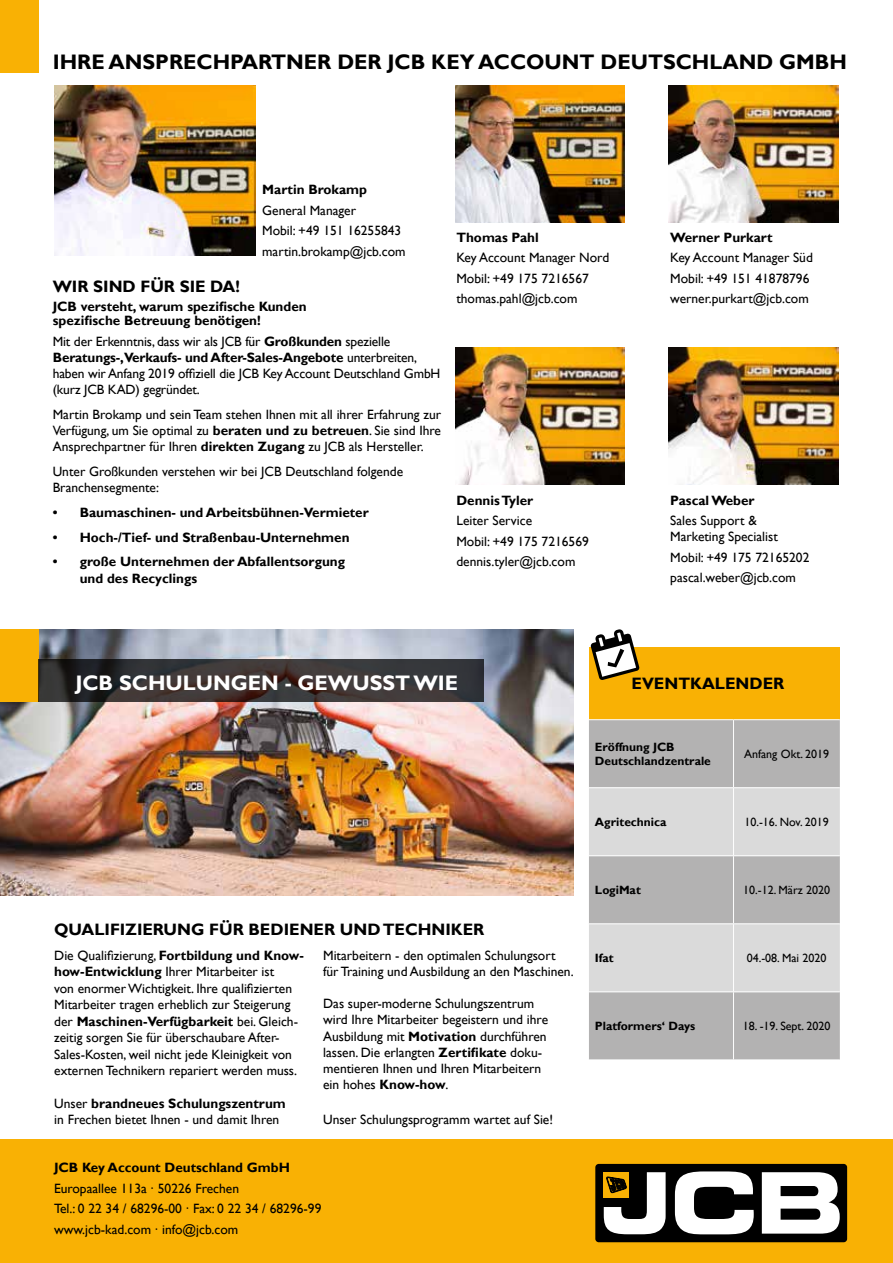
<style>
.page{position:relative;width:893px;height:1263px;background:#fff}
.page>*{position:absolute;margin:0;border:0;box-sizing:border-box;transform-origin:0 0}
.t1{font:700 21px "Gill Sans";color:#000}
.t2{font:700 21px "Gill Sans";color:#fff}
.t3{font:700 16.5px "Gill Sans";color:#000}
.t4{font:13.5px/16.2px "Gill Sans";color:#000}
.t5{font:700 13.5px/13.8px "Gill Sans";color:#000}
.t6{font:12px "Gill Sans";color:#000}
.t7{font:700 12px/14.4px "Gill Sans";color:#000}
.s1{font-weight:700}
</style>
<div class="page">
<div style="left:0;top:1140px;width:893px;height:123px;background:#f9b104"></div>
<div style="left:595px;top:1164px;width:252px;height:78px;background:#000;border-radius:3px"></div>
<svg style="left:675px;top:1171px;width:79px;height:63px"></svg>
<svg style="left:762px;top:1172px;width:78px;height:61px"></svg>
<svg style="left:604px;top:1172px;width:62px;height:62px"></svg>
<img style="left:54px;top:85px;width:202px;height:170px">
<div style="left:0;top:0;width:38px;height:72px;background:#f9b104"></div>
<img style="left:669px;top:85px;width:170px;height:137px">
<img style="left:669px;top:347px;width:170px;height:138px">
<img style="left:455px;top:85px;width:170px;height:137px">
<img style="left:455px;top:347px;width:170px;height:138px">
<img style="left:0;top:629px;width:573px;height:266px">
<div style="left:0;top:629px;width:38px;height:73px;background:#f9b104"></div>
<div style="left:589px;top:647px;width:251px;height:73px;background:#f9b104"></div>
<div style="left:589px;top:720px;width:251px;height:339px;background:#b3b2b2"></div>
<svg style="left:589px;top:788px;width:251px;height:203px;background:#cdcccc"></svg>
<hr style="left:589px;top:719px;width:144px;height:1px;background:#fff">
<hr style="left:733px;top:719px;width:107px;height:1px;background:#fff">
<hr style="left:733px;top:720px;width:1px;height:67px;background:#fff">
<hr style="left:589px;top:787px;width:144px;height:1px;background:#fff">
<hr style="left:733px;top:787px;width:107px;height:1px;background:#fff">
<hr style="left:733px;top:788px;width:1px;height:67px;background:#fff">
<hr style="left:589px;top:855px;width:144px;height:1px;background:#fff">
<hr style="left:733px;top:855px;width:107px;height:1px;background:#fff">
<hr style="left:733px;top:856px;width:1px;height:67px;background:#fff">
<hr style="left:589px;top:923px;width:144px;height:1px;background:#fff">
<hr style="left:733px;top:923px;width:107px;height:1px;background:#fff">
<hr style="left:733px;top:924px;width:1px;height:67px;background:#fff">
<hr style="left:589px;top:991px;width:144px;height:1px;background:#fff">
<hr style="left:733px;top:991px;width:107px;height:1px;background:#fff">
<hr style="left:733px;top:992px;width:1px;height:67px;background:#fff">
<svg style="left:591px;top:629px;width:48px;height:51px"></svg>
<svg style="left:38px;top:659px;width:445px;height:43px;background:#373333"></svg>
<h1 class="t1" style="left:53px;top:50px;width:796px">IHRE ANSPRECHPARTNER DER JCB KEY ACCOUNT DEUTSCHLAND GMBH</h1>
<p class="t5" style="left:262px;top:183px;width:106px">Martin Brokamp</p>
<p class="t4" style="left:262px;top:200px;width:145px;line-height:20.4px">General Manager<br>Mobil: +49 151 16255843 martin.brokamp@jcb.com</p>
<p class="t3" style="left:53px;top:276px;width:189px">WIR SIND FÜR SIE DA!</p>
<p class="t5" style="left:53px;top:300px;width:255px">JCB versteht, warum spezifische Kunden spezifische Betreuung benötigen!</p>
<p class="t4" style="left:53px;top:333px;width:389px">Mit der Erkenntnis, dass wir als JCB für <span class="s1">Großkunden</span> spezielle <span class="s1">Beratungs-,Verkaufs- und After-Sales-Angebote</span> unterbreiten, haben wir Anfang 2019 offiziell die JCB Key Account Deutschland GmbH (kurz JCB KAD) gegründet.</p>
<p class="t4" style="left:53px;top:406px;width:390px;text-align:justify">Martin Brokamp und sein Team stehen Ihnen mit all ihrer Erfahrung zur Verfügung, um Sie optimal zu <span class="s1">beraten und zu betreuen</span>. Sie sind Ihre Ansprechpartner für Ihren <span class="s1">direkten Zugang</span> zu JCB als Hersteller.</p>
<p class="t4" style="left:53px;top:464px;width:352px">Unter Großkunden verstehen wir bei JCB Deutschland folgende<br>Branchensegmente:</p>
<p class="t5" style="left:53px;top:506px;width:318px">• Baumaschinen- und Arbeitsbühnen-Vermieter</p>
<p class="t5" style="left:53px;top:530px;width:298px">• Hoch-/Tief- und Straßenbau-Unternehmen</p>
<p class="t5" style="left:80px;top:554px;width:267px;line-height:16.2px;text-indent:-27px">• große Unternehmen der Abfallentsorgung und des Recyclings</p>
<p class="t5" style="left:456px;top:231px;width:84px">Thomas Pahl</p>
<p class="t4" style="left:456px;top:248px;width:154px;line-height:20.4px">Key Account Manager Nord<br>Mobil: +49 175 7216567 thomas.pahl@jcb.com</p>
<p class="t5" style="left:456px;top:494px;width:78px">Dennis Tyler</p>
<p class="t4" style="left:456px;top:511px;width:134px;line-height:20.4px">Leiter Service<br>Mobil: +49 175 7216569 dennis.tyler@jcb.com</p>
<p class="t5" style="left:670px;top:231px;width:104px">Werner Purkart</p>
<p class="t4" style="left:670px;top:248px;width:144px;line-height:20.4px">Key Account Manager Süd<br>Mobil: +49 151 41878796 werner.purkart@jcb.com</p>
<p class="t5" style="left:670px;top:494px;width:86px">Pascal Weber</p>
<p class="t4" style="left:670px;top:513px;width:109px">Sales Support &amp;<br>Marketing Specialist</p>
<p class="t4" style="left:670px;top:547px;width:141px;line-height:20.4px">Mobil: +49 175 72165202 pascal.weber@jcb.com</p>
<h1 class="t2" style="left:75px;top:670px;width:384px">JCB SCHULUNGEN - GEWUSST WIE</h1>
<p class="t3" style="left:632px;top:674px;width:154px">EVENTKALENDER</p>
<p class="t7" style="left:595px;top:740px;width:117px">Eröffnung JCB<br>Deutschlandzentrale</p>
<p class="t6" style="left:744px;top:747px;width:86px">Anfang Okt. 2019</p>
<p class="t7" style="left:595px;top:815px;width:73px">Agritechnica</p>
<p class="t6" style="left:744px;top:815px;width:86px">10.-16. Nov. 2019</p>
<p class="t3" style="left:54px;top:919px;width:432px">QUALIFIZIERUNG FÜR BEDIENER UND TECHNIKER</p>
<p class="t4" style="left:54px;top:947px;width:251px">Die Qualifizierung, <span class="s1">Fortbildung und Know&shy;how-Entwicklung</span> Ihrer Mitarbeiter ist<br>von enormer Wichtigkeit. Ihre qualifizierten Mitarbeiter tragen erheblich zur Steigerung der <span class="s1">Maschinen-Verfügbarkeit</span> bei. Gleich&shy;zeitig sorgen Sie für überschaubare After-Sales-Kosten, weil nicht jede Kleinigkeit von externen Technikern repariert werden muss.</p>
<p class="t4" style="left:54px;top:1095px;width:233px">Unser <span class="s1">brandneues Schulungszentrum </span>in Frechen bietet Ihnen - und damit Ihren</p>
<p class="t4" style="left:323px;top:947px;width:252px">Mitarbeitern - den optimalen Schulungsort für Training und Ausbildung an den Maschinen.</p>
<p class="t4" style="left:323px;top:996px;width:226px">Das super-moderne Schulungszentrum wird Ihre Mitarbeiter begeistern und ihre Ausbildung mit <span class="s1">Motivation</span> durchführen lassen. Die erlangten <span class="s1">Zertifikate</span> doku&shy;mentieren Ihnen und Ihren Mitarbeitern ein hohes <span class="s1">Know-how</span>.</p>
<p class="t4" style="left:323px;top:1111px;width:231px">Unser Schulungsprogramm wartet auf Sie!</p>
<p class="t5" style="left:54px;top:1161px;width:237px">JCB Key Account Deutschland GmbH</p>
<p class="t4" style="left:54px;top:1178px;width:269px;line-height:20.4px">Europaallee 113a ∙ 50226 Frechen<br>Tel.: 0 22 34 / 68296-00 ∙ Fax: 0 22 34 / 68296-99 www.jcb-kad.com ∙ info@jcb.com</p>
<p class="t7" style="left:595px;top:883px;width:47px">LogiMat</p>
<p class="t6" style="left:743px;top:883px;width:88px">10.-12. März 2020</p>
<p class="t7" style="left:595px;top:951px;width:20px">Ifat</p>
<p class="t6" style="left:747px;top:951px;width:81px">04.-08. Mai 2020</p>
<p class="t7" style="left:595px;top:1019px;width:102px">Platformers‘ Days</p>
<p class="t6" style="left:743px;top:1019px;width:89px">18. -19. Sept. 2020</p>
</div>
